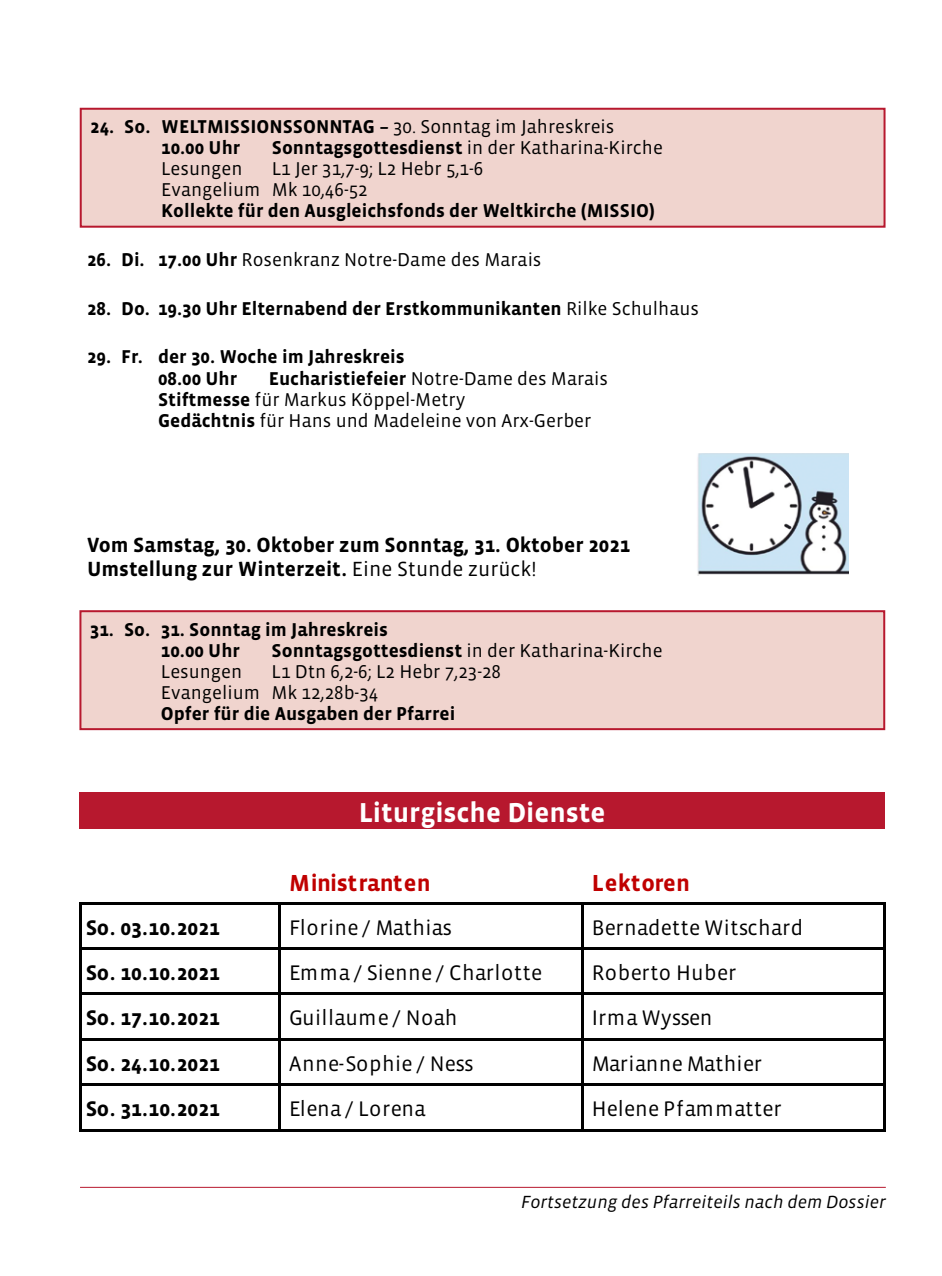
<style>
.page{position:relative;width:942px;height:1276px;background:#fff}
.page>*{position:absolute;margin:0;border:0;box-sizing:border-box;transform-origin:0 0}
.t1{font:700 28px "Vista Sans";color:#fff}
.t2{font:700 23.8px "Vista Sans";letter-spacing:.005em;color:#c00000}
.t3{font:21.6px "Vista Sans";letter-spacing:.015em;color:#000}
.t4{font:700 21.6px "Vista Sans";color:#000}
.t5{font:21.6px "Vista Sans";letter-spacing:-.005em;color:#000}
.t6{font:700 21px/24.4px "Vista Sans";color:#000}
.t7{font:19px/21.4px "Vista Sans";color:#000}
.t8{font:700 19px/21px "Vista Sans";color:#000}
.t9{font:italic 18px "Vista Sans";color:#000}
.s1{font-weight:400}
.s2{font-weight:700}
</style>
<div class="page">
<hr style="left:80px;top:1186px;width:805px;height:1px;background:#b7182e">
<div style="left:81px;top:109px;width:803px;height:118px;background:#f0d4ce"></div>
<div style="left:80px;top:108px;width:805px;height:120px;border:2px solid #b7182e"></div>
<div style="left:80px;top:611px;width:803px;height:118px;background:#f0d4ce"></div>
<div style="left:79px;top:610px;width:805px;height:120px;border:2px solid #b7182e"></div>
<div style="left:79px;top:792px;width:805px;height:37px;background:#b7182e"></div>
<hr style="left:79px;top:902px;width:3px;height:229px;background:#000">
<hr style="left:278px;top:904px;width:2px;height:227px;background:#000">
<hr style="left:580px;top:904px;width:3px;height:227px;background:#000">
<hr style="left:883px;top:904px;width:2px;height:227px;background:#000">
<hr style="left:82px;top:902px;width:803px;height:2px;background:#000">
<hr style="left:82px;top:947px;width:803px;height:2px;background:#000">
<hr style="left:82px;top:993px;width:803px;height:2px;background:#000">
<hr style="left:82px;top:1038px;width:803px;height:2px;background:#000">
<hr style="left:82px;top:1083px;width:803px;height:2px;background:#000">
<hr style="left:82px;top:1129px;width:803px;height:2px;background:#000">
<img style="left:697px;top:454px;width:151px;height:122px">
<p class="t8" style="left:161px;top:117px;width:454px;text-indent:-71px">24. So. WELTMISSIONSSONNTAG – <span class="s1">30. Sonntag im Jahreskreis<br></span>10.00 Uhr</p>
<p class="t7" style="left:272px;top:137px;width:392px"><span class="s2">Sonntagsgottesdienst</span> in der Katharina-Kirche</p>
<p class="t7" style="left:161px;top:159px;width:323px;text-indent:111px">L1 Jer 31,7-9; L2 Hebr 5,1-6<br>Evangelium Mk 10,46-52</p>
<p class="t8" style="left:161px;top:201px;width:495px">Kollekte für den Ausgleichsfonds der Weltkirche (MISSIO)</p>
<p class="t7" style="left:161px;top:158px;width:83px">Lesungen</p>
<p class="t7" style="left:87px;top:249px;width:455px"><span class="s2">26. Di. 17.00 Uhr</span> Rosenkranz Notre-Dame des Marais</p>
<p class="t8" style="left:87px;top:298px;width:613px">28. Do. 19.30 Uhr Elternabend der Erstkommunikanten <span class="s1">Rilke Schulhaus</span></p>
<p class="t8" style="left:158px;top:347px;width:248px;text-indent:-71px">29. Fr. der 30. Woche im Jahreskreis<br>08.00 Uhr</p>
<p class="t7" style="left:158px;top:368px;width:451px;text-indent:111px"><span class="s2">Eucharistiefeier</span> Notre-Dame des Marais<br><span class="s2">Stiftmesse</span> für Markus Köppel-Metry<br><span class="s2">Gedächtnis</span> für Hans und Madeleine von Arx-Gerber</p>
<p class="t6" style="left:87px;top:533px;width:544px">Vom Samstag, 30. Oktober zum Sonntag, 31. Oktober 2021<br>Umstellung zur Winterzeit. <span class="s1">Eine Stunde zurück!</span></p>
<p class="t8" style="left:161px;top:619px;width:228px;text-indent:-71px">31. So. 31. Sonntag im Jahreskreis<br>10.00 Uhr</p>
<p class="t7" style="left:271px;top:640px;width:392px"><span class="s2">Sonntagsgottesdienst</span> in der Katharina-Kirche</p>
<p class="t7" style="left:161px;top:661px;width:341px;text-indent:111px">L1 Dtn 6,2-6; L2 Hebr 7,23-28<br>Evangelium Mk 12,28b-34</p>
<p class="t8" style="left:161px;top:703px;width:296px">Opfer für die Ausgaben der Pfarrei</p>
<p class="t7" style="left:161px;top:661px;width:83px">Lesungen</p>
<h1 class="t1" style="left:358px;top:798px;width:248px">Liturgische Dienste</h1>
<p class="t2" style="left:289px;top:871px;width:143px">Ministranten</p>
<p class="t2" style="left:591px;top:871px;width:100px">Lektoren</p>
<p class="t4" style="left:86px;top:916px;width:135px">So. 03.10.2021</p>
<p class="t3" style="left:289px;top:916px;width:165px">Florine / Mathias</p>
<p class="t3" style="left:591px;top:916px;width:213px">Bernadette Witschard</p>
<p class="t4" style="left:86px;top:961px;width:135px">So. 10.10.2021</p>
<p class="t3" style="left:289px;top:961px;width:255px">Emma / Sienne / Charlotte</p>
<p class="t3" style="left:591px;top:961px;width:146px">Roberto Huber</p>
<p class="t4" style="left:86px;top:1007px;width:135px">So. 17.10.2021</p>
<p class="t3" style="left:289px;top:1007px;width:170px">Guillaume / Noah</p>
<p class="t5" style="left:591px;top:1007px;width:122px">Irma Wyssen</p>
<p class="t4" style="left:86px;top:1052px;width:135px">So. 24.10.2021</p>
<p class="t3" style="left:289px;top:1052px;width:186px">Anne-Sophie / Ness</p>
<p class="t3" style="left:591px;top:1052px;width:172px">Marianne Mathier</p>
<p class="t4" style="left:86px;top:1097px;width:135px">So. 31.10.2021</p>
<p class="t3" style="left:289px;top:1097px;width:138px">Elena / Lorena</p>
<p class="t3" style="left:591px;top:1097px;width:191px">Helene Pfammatter</p>
<p class="t9" style="left:521px;top:1192px;width:366px">Fortsetzung des Pfarreiteils nach dem Dossier</p>
</div>
